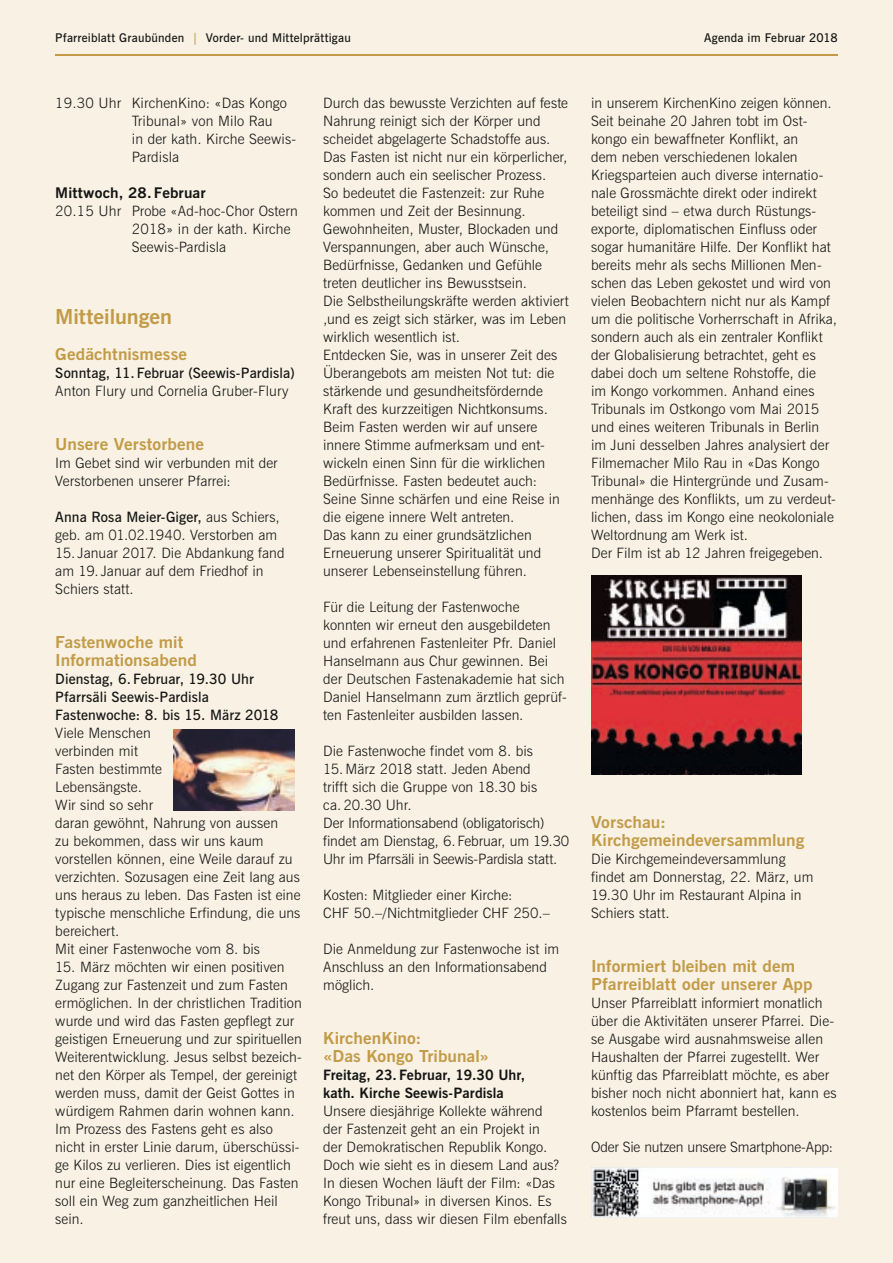
<style>
.page{position:relative;width:893px;height:1263px;background:#f8f1e4}
.page>*{position:absolute;margin:0;border:0;box-sizing:border-box;transform-origin:0 0}
.t1{font:700 20.7px "News Gothic BT";color:#c29b48;scale:1.05 1}
.t2{font:700 16.5px/18px "News Gothic BT";letter-spacing:.005em;color:#c29b48;scale:1.05 1}
.t3{font:700 14.7px "News Gothic BT";letter-spacing:.005em;color:#131413;scale:1.05 1}
.t4{font:300 14.25px/18px "News Gothic BT";letter-spacing:.005em;color:#131413}
.t5{font:600 14.25px/18px "News Gothic BT";letter-spacing:.005em;color:#131413}
.t6{font:700 14.25px/18px "News Gothic BT";letter-spacing:.01em;color:#131413}
.t7{font:600 12px "News Gothic BT";letter-spacing:.02em;color:#131413}
.s1{color:#c29b48}
.s2{font-weight:600}
</style>
<div class="page">
<hr style="left:55px;top:55px;width:783px;height:1px;background:#c29b48">
<img style="left:591px;top:576px;width:210px;height:198px">
<img style="left:173px;top:729px;width:121px;height:81px">
<img style="left:591px;top:1167px;width:247px;height:51px">
<p class="t7" style="left:55px;top:31px;width:297px">Pfarreiblatt Graubünden <span class="s1">|</span> Vorder- und Mittelprättigau</p>
<p class="t7" style="left:704px;top:31px;width:135px">Agenda im Februar 2018</p>
<p class="t4" style="left:132px;top:94px;width:166px;text-indent:-77px">19.30 Uhr KirchenKino: «Das Kongo<br>Tribunal» von Milo Rau<br>in der kath. Kirche Seewis-<br>Pardisla</p>
<p class="t3" style="left:55px;top:184px;width:145px">Mittwoch, 28. Februar</p>
<p class="t4" style="left:132px;top:202px;width:167px;text-indent:-77px">20.15 Uhr Probe «Ad-hoc-Chor Ostern<br>2018» in der kath. Kirche<br>Seewis-Pardisla</p>
<h1 class="t1" style="left:55px;top:304px;width:113px">Mitteilungen</h1>
<p class="t2" style="left:55px;top:345px;width:127px">Gedächtnismesse</p>
<p class="t5" style="left:55px;top:364px;width:241px">Sonntag, 11. Februar (Seewis-Pardisla)</p>
<p class="t4" style="left:55px;top:382px;width:235px">Anton Flury und Cornelia Gruber-Flury</p>
<p class="t2" style="left:55px;top:435px;width:143px">Unsere Verstorbene</p>
<p class="t4" style="left:55px;top:454px;width:224px">Im Gebet sind wir verbunden mit der<br>Verstorbenen unserer Pfarrei:</p>
<p class="t4" style="left:55px;top:508px;width:226px"><span class="s2">Anna Rosa Meier-Giger,</span> aus Schiers, geb. am 01.02.1940. Verstorben am</p>
<p class="t4" style="left:55px;top:544px;width:231px">15. Januar 2017. Die Abdankung fand am 19. Januar auf dem Friedhof in<br>Schiers statt.</p>
<p class="t2" style="left:55px;top:633px;width:136px">Fastenwoche mit<br>Informationsabend</p>
<p class="t5" style="left:55px;top:670px;width:225px">Dienstag, 6. Februar, 19.30 Uhr<br>Pfarrsäli Seewis-Pardisla<br>Fastenwoche: 8. bis 15. März 2018</p>
<p class="t4" style="left:55px;top:724px;width:247px">Viele Menschen<br>verbinden mit<br>Fasten bestimmte<br>Lebensängste.<br>Wir sind so sehr<br>daran gewöhnt, Nahrung von aussen<br>zu bekommen, dass wir uns kaum vorstellen können, eine Weile darauf zu verzichten. Sozusagen eine Zeit lang aus uns heraus zu leben. Das Fasten ist eine typische menschliche Erfindung, die uns bereichert.<br>Mit einer Fastenwoche vom 8. bis</p>
<p class="t4" style="left:55px;top:958px;width:248px">15. März möchten wir einen positiven Zugang zur Fastenzeit und zum Fasten ermöglichen. In der christlichen Tradition wurde und wird das Fasten gepflegt zur geistigen Erneuerung und zur spirituellen Weiterentwicklung. Jesus selbst bezeich&shy;net den Körper als Tempel, der gereinigt werden muss, damit der Geist Gottes in würdigem Rahmen darin wohnen kann.<br>Im Prozess des Fastens geht es also nicht in erster Linie darum, überschüssi&shy;ge Kilos zu verlieren. Dies ist eigentlich nur eine Begleiterscheinung. Das Fasten soll ein Weg zum ganzheitlichen Heil sein.</p>
<p class="t4" style="left:323px;top:94px;width:247px">Durch das bewusste Verzichten auf feste Nahrung reinigt sich der Körper und scheidet abgelagerte Schadstoffe aus.<br>Das Fasten ist nicht nur ein körperlicher, sondern auch ein seelischer Prozess.<br>So bedeutet die Fastenzeit: zur Ruhe kommen und Zeit der Besinnung.<br>Gewohnheiten, Muster, Blockaden und Verspannungen, aber auch Wünsche, Bedürfnisse, Gedanken und Gefühle treten deutlicher ins Bewusstsein.<br>Die Selbstheilungskräfte werden aktiviert ,und es zeigt sich stärker, was im Leben wirklich wesentlich ist.<br>Entdecken Sie, was in unserer Zeit des Überangebots am meisten Not tut: die stärkende und gesundheitsfördernde Kraft des kurzzeitigen Nichtkonsums.<br>Beim Fasten werden wir auf unsere innere Stimme aufmerksam und ent&shy;wickeln einen Sinn für die wirklichen Bedürfnisse. Fasten bedeutet auch:<br>Seine Sinne schärfen und eine Reise in die eigene innere Welt antreten.<br>Das kann zu einer grundsätzlichen Erneuerung unserer Spiritualität und unserer Lebenseinstellung führen.</p>
<p class="t4" style="left:323px;top:598px;width:245px">Für die Leitung der Fastenwoche konnten wir erneut den ausgebildeten und erfahrenen Fastenleiter Pfr. Daniel Hanselmann aus Chur gewinnen. Bei der Deutschen Fastenakademie hat sich Daniel Hanselmann zum ärztlich geprüf&shy;ten Fastenleiter ausbilden lassen.</p>
<p class="t4" style="left:323px;top:742px;width:211px">Die Fastenwoche findet vom 8. bis</p>
<p class="t4" style="left:323px;top:760px;width:248px">15. März 2018 statt. Jeden Abend<br>trifft sich die Gruppe von 18.30 bis<br>ca. 20.30 Uhr.<br>Der Informationsabend (obligatorisch) findet am Dienstag, 6. Februar, um 19.30<br>Uhr im Pfarrsäli in Seewis-Pardisla statt.</p>
<p class="t4" style="left:323px;top:886px;width:228px">Kosten: Mitglieder einer Kirche:<br>CHF 50.–/Nichtmitglieder CHF 250.–</p>
<p class="t4" style="left:323px;top:940px;width:237px">Die Anmeldung zur Fastenwoche ist im<br>Anschluss an den Informationsabend möglich.</p>
<p class="t2" style="left:323px;top:1029px;width:160px">KirchenKino:<br>«Das Kongo Tribunal»</p>
<p class="t6" style="left:323px;top:1066px;width:204px">Freitag, 23. Februar, 19.30 Uhr, kath. Kirche Seewis-Pardisla</p>
<p class="t4" style="left:323px;top:1102px;width:245px">Unsere diesjährige Kollekte während<br>der Fastenzeit geht an ein Projekt in<br>der Demokratischen Republik Kongo.<br>Doch wie sieht es in diesem Land aus?<br>In diesen Wochen läuft der Film: «Das Kongo Tribunal» in diversen Kinos. Es freut uns, dass wir diesen Film ebenfalls</p>
<p class="t4" style="left:591px;top:94px;width:247px">in unserem KirchenKino zeigen können.<br>Seit beinahe 20 Jahren tobt im Ost&shy;kongo ein bewaffneter Konflikt, an<br>dem neben verschiedenen lokalen Kriegsparteien auch diverse internatio&shy;nale Grossmächte direkt oder indirekt beteiligt sind – etwa durch Rüstungs&shy;exporte, diplomatischen Einfluss oder sogar humanitäre Hilfe. Der Konflikt hat bereits mehr als sechs Millionen Men&shy;schen das Leben gekostet und wird von vielen Beobachtern nicht nur als Kampf um die politische Vorherrschaft in Afrika, sondern auch als ein zentraler Konflikt der Globalisierung betrachtet, geht es dabei doch um seltene Rohstoffe, die<br>im Kongo vorkommen. Anhand eines Tribunals im Ostkongo vom Mai 2015 und eines weiteren Tribunals in Berlin im Juni desselben Jahres analysiert der Filmemacher Milo Rau in «Das Kongo Tribunal» die Hintergründe und Zusam&shy;menhänge des Konflikts, um zu verdeut&shy;lichen, dass im Kongo eine neokoloniale Weltordnung am Werk ist.<br>Der Film ist ab 12 Jahren freigegeben.</p>
<p class="t2" style="left:591px;top:813px;width:205px">Vorschau:<br>Kirchgemeindeversammlung</p>
<p class="t4" style="left:591px;top:850px;width:224px">Die Kirchgemeindeversammlung findet am Donnerstag, 22. März, um<br>19.30 Uhr im Restaurant Alpina in<br>Schiers statt.</p>
<p class="t2" style="left:591px;top:957px;width:212px">Informiert bleiben mit dem<br>Pfarreiblatt oder unserer App</p>
<p class="t4" style="left:591px;top:994px;width:247px">Unser Pfarreiblatt informiert monatlich über die Aktivitäten unserer Pfarrei. Die&shy;se Ausgabe wird ausnahmsweise allen Haushalten der Pfarrei zugestellt. Wer künftig das Pfarreiblatt möchte, es aber bisher noch nicht abonniert hat, kann es kostenlos beim Pfarramt bestellen.</p>
<p class="t4" style="left:591px;top:1138px;width:243px">Oder Sie nutzen unsere Smartphone-App:</p>
</div>
